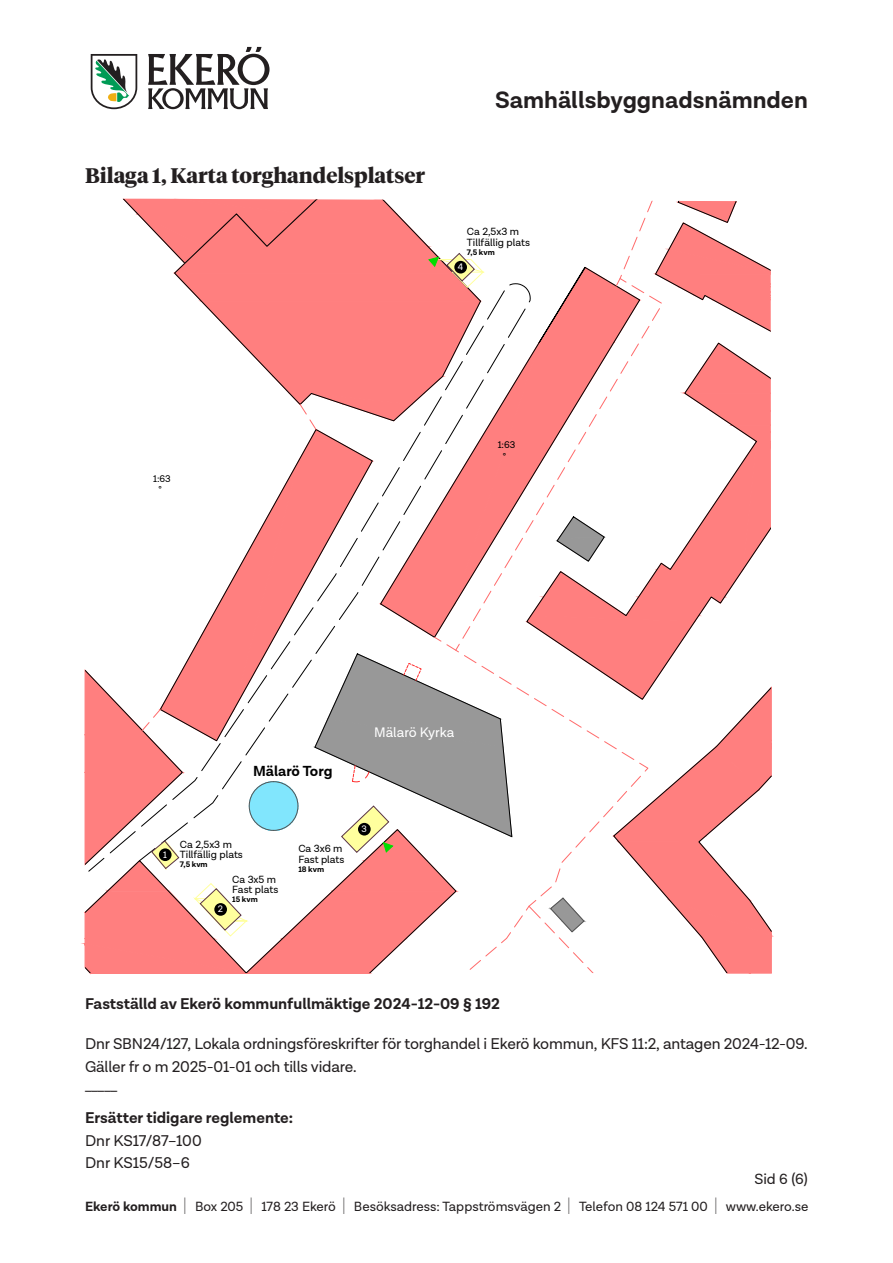
<style>
.page{position:relative;width:893px;height:1263px;background:#fff}
.page>*{position:absolute;margin:0;border:0;box-sizing:border-box;transform-origin:0 0}
.t1{font:700 24px "Lota Grotesque";color:#231f20}
.t2{font:700 21px "Tiempos Headline";color:#231f20}
.t3{font:15.75px/22.5px "Lota Grotesque";letter-spacing:-.01em;color:#231f20}
.t4{font:700 15.75px "Lota Grotesque";color:#231f20}
.t5{font:15px "Lota Grotesque";color:#231f20}
.t6{font:700 14.7px "Lota Grotesque";letter-spacing:-.005em;color:#000}
.t7{font:13.95px "Lota Grotesque";color:#fff}
.t8{font:13.5px "Lota Grotesque";color:#231f20}
.t9{font:10.5px/10.5px "Lota Grotesque";color:#000}
.t10{font:9.9px/11.9px "Lota Grotesque";color:#000;text-align:center}
.t11{font:9.45px "Lota Grotesque";color:#fff}
.t12{font:700 8.1px "Lota Grotesque";color:#000}
.s1{font-weight:700}
.s2{font-size:24px}
</style>
<div class="page">
<svg style="left:148px;top:47px;width:122px;height:62px"></svg>
<svg style="left:91px;top:54px;width:46px;height:55px"></svg>
<svg style="left:84px;top:199px;width:688px;height:775px"></svg>
<div style="left:214px;top:903px;width:13px;height:13px;background:#000;border-radius:50%"></div>
<div style="left:358px;top:823px;width:13px;height:12px;background:#000;border-radius:50%"></div>
<div style="left:454px;top:261px;width:13px;height:12px;background:#000;border-radius:50%"></div>
<p class="t2" style="left:85px;top:161px;width:342px">Bilaga 1, Karta torghandelsplatser</p>
<p class="t1" style="left:495px;top:86px;width:314px">Samhällsbyggnadsnämnden</p>
<p class="t9" style="left:467px;top:227px;width:64px">Ca 2,5x3 m<br>Tillfällig plats</p>
<p class="t12" style="left:467px;top:248px;width:29px">7,5 kvm</p>
<p class="t11" style="left:458px;top:262px;width:7px">4</p>
<p class="t10" style="left:153px;top:473px;width:19px">1:63 °</p>
<p class="t10" style="left:498px;top:439px;width:19px">1:63 °</p>
<p class="t6" style="left:253px;top:762px;width:81px">Mälarö Torg</p>
<p class="t7" style="left:374px;top:725px;width:82px">Mälarö Kyrka</p>
<p class="t11" style="left:163px;top:849px;width:5px">1</p>
<p class="t9" style="left:180px;top:839px;width:64px">Ca 2,5x3 m<br>Tillfällig plats</p>
<p class="t12" style="left:180px;top:860px;width:29px">7,5 kvm</p>
<p class="t9" style="left:232px;top:874px;width:48px">Ca 3x5 m<br>Fast plats</p>
<p class="t12" style="left:232px;top:895px;width:27px">15 kvm</p>
<p class="t11" style="left:218px;top:904px;width:7px">2</p>
<p class="t9" style="left:298px;top:844px;width:48px">Ca 3x6 m<br>Fast plats</p>
<p class="t12" style="left:298px;top:864px;width:27px">18 kvm</p>
<p class="t11" style="left:361px;top:824px;width:7px">3</p>
<h5 class="t4" style="left:85px;top:994px;width:416px">Fastställd av Ekerö kommunfullmäktige 2024-12-09 § 192</h5>
<p class="t3" style="left:85px;top:1033px;width:724px">Dnr SBN24/127, Lokala ordningsföreskrifter för torghandel i Ekerö kommun, KFS 11:2, antagen 2024-12-09.<br>Gäller fr o m 2025-01-01 och tills vidare.</p>
<h5 class="t4" style="left:85px;top:1108px;width:210px">Ersätter tidigare reglemente:</h5>
<p class="t3" style="left:85px;top:1129px;width:118px">Dnr KS17/87–100<br>Dnr KS15/58–6</p>
<p class="t5" style="left:754px;top:1170px;width:55px">Sid 6 (6)</p>
<p class="t8" style="left:85px;top:1199px;width:725px"><span class="s1">Ekerö kommun</span> <span class="s2">I</span> Box 205 <span class="s2">I</span> 178 23 Ekerö <span class="s2">I</span> Besöksadress: Tappströmsvägen 2 <span class="s2">I</span> Telefon 08 124 571 00 <span class="s2">I</span> www.ekero.se</p>
<p class="t3" style="left:85px;top:1074px;width:34px">_____</p>
</div>
